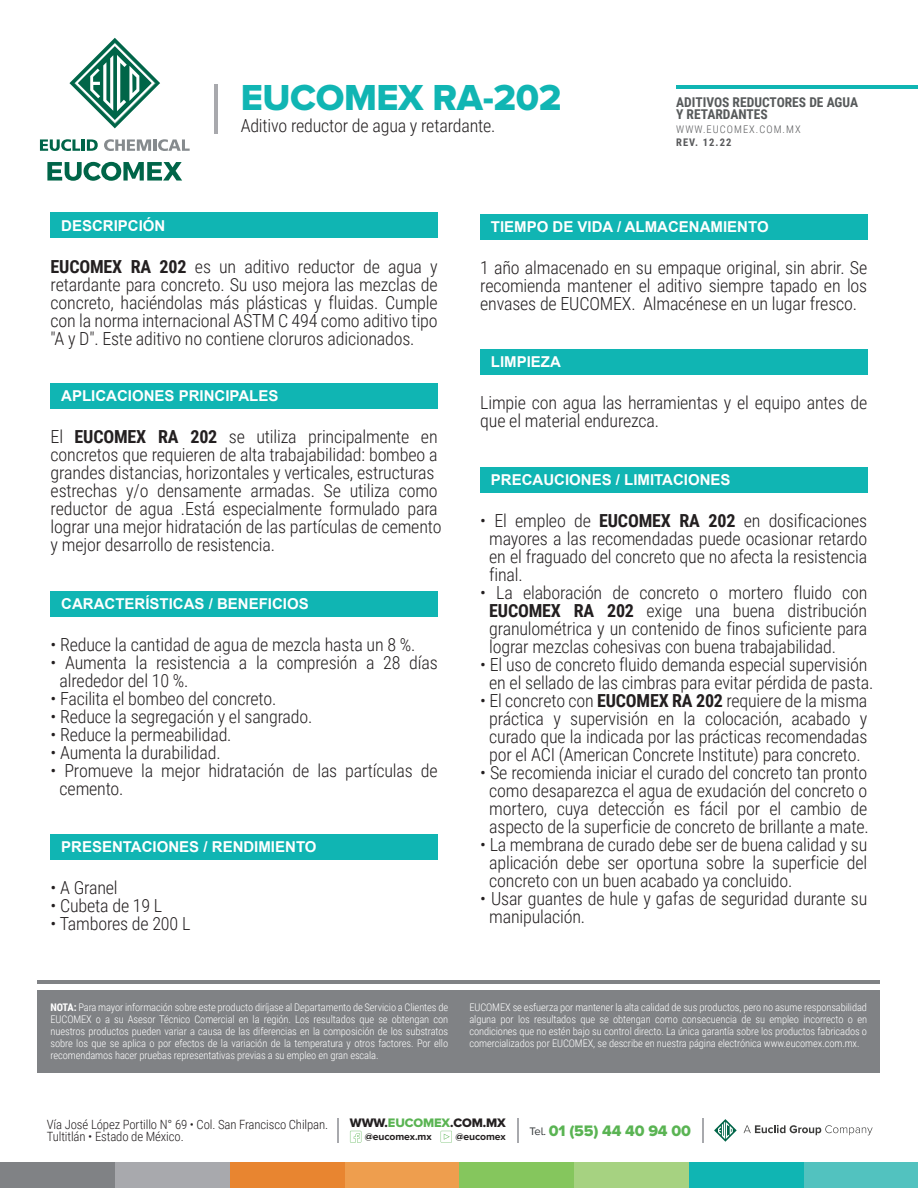
<style>
.page{position:relative;width:918px;height:1188px;background:#fff}
.page>*{position:absolute;margin:0;border:0;box-sizing:border-box;transform-origin:0 0}
.t1{font:37.5px "Proxima Nova A Extrabld";letter-spacing:-.01em;color:#10b5b3}
.t2{font:300 18px/18px "Roboto Condensed";letter-spacing:-.01em;color:#231f20;text-align:justify}
.t3{font:15.75px "Proxima Nova A Extrabld";letter-spacing:-.01em;color:#5ab453}
.t4{font:700 15px "Arial";color:#fff}
.t5{font:700 13.5px/12.8px "Roboto Condensed";color:#575a5b}
.t6{font:300 12.75px/12.8px "Roboto Condensed";letter-spacing:-.01em;color:#231f20}
.t7{font:12.75px "Proxima Nova A Extrabld";letter-spacing:-.01em;color:#231f20}
.t8{font:300 10.5px/12px "Roboto Condensed";letter-spacing:-.01em;color:#fff;text-align:justify}
.t9{font:300 10.5px "Roboto Condensed";letter-spacing:.1em;color:#57585a}
.t10{font:700 10.5px "Roboto Condensed";letter-spacing:.1em;color:#57585a}
.t11{font:700 10.35px "Proxima Nova A";letter-spacing:-.01em;color:#231f20}
.s1{font-weight:700}
.s2{color:#5ab453}
.s3{font-family:"Proxima Nova A";font-size:11.25px;color:#333739}
</style>
<div class="page">
<div style="left:804px;top:1162px;width:114px;height:26px;background:#52c2bf"></div>
<div style="left:689px;top:1162px;width:115px;height:26px;background:#10b5b3"></div>
<div style="left:574px;top:1162px;width:115px;height:26px;background:#a6d281"></div>
<div style="left:459px;top:1162px;width:115px;height:26px;background:#85c65d"></div>
<div style="left:345px;top:1162px;width:114px;height:26px;background:#ee9e4e"></div>
<div style="left:230px;top:1162px;width:115px;height:26px;background:#e88530"></div>
<div style="left:115px;top:1162px;width:115px;height:26px;background:#a8a9ad"></div>
<div style="left:0;top:1162px;width:115px;height:26px;background:#808285"></div>
<svg style="left:714px;top:1119px;width:23px;height:23px"></svg>
<svg style="left:744px;top:1125px;width:129px;height:10px"></svg>
<svg style="left:441px;top:1131px;width:11px;height:12px"></svg>
<svg style="left:350px;top:1131px;width:11px;height:12px"></svg>
<svg style="left:702px;top:1118px;width:1px;height:25px"></svg>
<svg style="left:517px;top:1118px;width:1px;height:25px"></svg>
<hr style="left:337px;top:1118px;width:2px;height:25px;background:#a8a9ad">
<hr style="left:676px;top:86px;width:242px;height:3px;background:#10b5b3">
<hr style="left:214px;top:84px;width:4px;height:50px;background:#a8a9ad">
<svg style="left:47px;top:162px;width:135px;height:19px"></svg>
<svg style="left:69px;top:38px;width:91px;height:90px"></svg>
<svg style="left:40px;top:139px;width:58px;height:12px"></svg>
<svg style="left:104px;top:139px;width:86px;height:12px"></svg>
<div style="left:51px;top:213px;width:387px;height:25px;background:#10b5b3"></div>
<div style="left:51px;top:834px;width:387px;height:25px;background:#10b5b3"></div>
<div style="left:480px;top:214px;width:387px;height:26px;background:#10b5b3"></div>
<div style="left:480px;top:349px;width:387px;height:26px;background:#10b5b3"></div>
<div style="left:480px;top:467px;width:387px;height:26px;background:#10b5b3"></div>
<div style="left:51px;top:383px;width:387px;height:26px;background:#10b5b3"></div>
<div style="left:51px;top:591px;width:387px;height:26px;background:#10b5b3"></div>
<div style="left:37px;top:990px;width:843px;height:82px;background:#808285"></div>
<hr style="left:37px;top:980px;width:843px;height:3px;background:#808285">
<h1 class="t1" style="left:241px;top:76px;width:323px">EUCOMEX RA-202</h1>
<p class="t2" style="left:241px;top:116px;width:256px">Aditivo reductor de agua y retardante.</p>
<p class="t5" style="left:676px;top:95px;width:183px">ADITIVOS REDUCTORES DE AGUA<br>Y RETARDANTES</p>
<p class="t9" style="left:676px;top:122px;width:126px">WWW.EUCOMEX.COM.MX</p>
<p class="t10" style="left:676px;top:135px;width:57px">REV. 12.22</p>
<p class="t4" style="left:61px;top:216px;width:106px">DESCRIPCIÓN</p>
<p class="t2" style="left:51px;top:257px;width:389px"><span class="s1">EUCOMEX RA 202</span> es un aditivo reductor de agua y retardante para concreto. Su uso mejora las mezclas de concreto, haciéndolas más plásticas y fluidas. Cumple con la norma internacional ASTM C 494 como aditivo tipo "A y D". Este aditivo no contiene cloruros adicionados.</p>
<p class="t4" style="left:61px;top:386px;width:219px">APLICACIONES PRINCIPALES</p>
<p class="t2" style="left:51px;top:427px;width:392px;text-align:left">El <span class="s1">EUCOMEX RA 202</span> se utiliza principalmente en concretos que requieren de alta trabajabilidad: bombeo a grandes distancias, horizontales y verticales, estructuras estrechas y/o densamente armadas. Se utiliza como reductor de agua .Está especialmente formulado para lograr una mejor hidratación de las partículas de cemento y mejor desarrollo de resistencia.</p>
<p class="t4" style="left:61px;top:594px;width:249px">CARACTERÍSTICAS / BENEFICIOS</p>
<p class="t2" style="left:51px;top:635px;width:366px">• Reduce la cantidad de agua de mezcla hasta un 8 %.</p>
<p class="t2" style="left:60px;top:653px;width:380px;text-indent:-9px">• Aumenta la resistencia a la compresión a 28 días alrededor del 10 %.</p>
<p class="t2" style="left:51px;top:689px;width:227px">• Facilita el bombeo del concreto.</p>
<p class="t2" style="left:51px;top:707px;width:263px">• Reduce la segregación y el sangrado.</p>
<p class="t2" style="left:51px;top:725px;width:183px">• Reduce la permeabilidad.</p>
<p class="t2" style="left:51px;top:743px;width:172px">• Aumenta la durabilidad.</p>
<p class="t2" style="left:60px;top:761px;width:380px;text-indent:-9px">• Promueve la mejor hidratación de las partículas de cemento.</p>
<p class="t4" style="left:61px;top:837px;width:257px">PRESENTACIONES / RENDIMIENTO</p>
<p class="t2" style="left:51px;top:878px;width:69px">• A Granel</p>
<p class="t2" style="left:51px;top:896px;width:113px">• Cubeta de 19 L</p>
<p class="t2" style="left:51px;top:914px;width:141px">• Tambores de 200 L</p>
<p class="t4" style="left:491px;top:217px;width:279px">TIEMPO DE VIDA / ALMACENAMIENTO</p>
<p class="t2" style="left:480px;top:258px;width:389px">1 año almacenado en su empaque original, sin abrir. Se recomienda mantener el aditivo siempre tapado en los envases de EUCOMEX. Almacénese en un lugar fresco.</p>
<p class="t4" style="left:491px;top:352px;width:72px">LIMPIEZA</p>
<p class="t2" style="left:480px;top:393px;width:389px">Limpie con agua las herramientas y el equipo antes de que el material endurezca.</p>
<p class="t4" style="left:491px;top:470px;width:241px">PRECAUCIONES / LIMITACIONES</p>
<p class="t2" style="left:489px;top:511px;width:380px;text-indent:-9px">• El empleo de <span class="s1">EUCOMEX RA 202</span> en dosificaciones mayores a las recomendadas puede ocasionar retardo en el fraguado del concreto que no afecta la resistencia final.</p>
<p class="t2" style="left:489px;top:583px;width:380px;text-indent:-9px">• La elaboración de concreto o mortero fluido con <span class="s1">EUCOMEX RA 202</span> exige una buena distribución granulométrica y un contenido de finos suficiente para lograr mezclas cohesivas con buena trabajabilidad.</p>
<p class="t2" style="left:480px;top:655px;width:395px;text-align:center">• El uso de concreto fluido demanda especial supervisión en el sellado de las cimbras para evitar pérdida de pasta.</p>
<p class="t2" style="left:480px;top:691px;width:389px;text-align:center">• El concreto con <span class="s1">EUCOMEX RA 202</span> requiere de la misma práctica y supervisión en la colocación, acabado y curado que la indicada por las prácticas recomendadas por el ACI (American Concrete Institute) para concreto.</p>
<p class="t2" style="left:480px;top:763px;width:390px;text-align:center">• Se recomienda iniciar el curado del concreto tan pronto como desaparezca el agua de exudación del concreto o mortero, cuya detección es fácil por el cambio de aspecto de la superficie de concreto de brillante a mate.</p>
<p class="t2" style="left:489px;top:835px;width:380px;text-indent:-9px">• La membrana de curado debe ser de buena calidad y su aplicación debe ser oportuna sobre la superficie del concreto con un buen acabado ya concluido.</p>
<p class="t2" style="left:489px;top:889px;width:380px;text-indent:-9px">• Usar guantes de hule y gafas de seguridad durante su manipulación.</p>
<p class="t8" style="left:51px;top:1001px;width:399px"><span class="s1">NOTA:</span> Para mayor información sobre este producto diríjase al Departamento de Servicio a Clientes de EUCOMEX o a su Asesor Técnico Comercial en la región. Los resultados que se obtengan con nuestros productos pueden variar a causa de las diferencias en la composición de los substratos sobre los que se aplica o por efectos de la variación de la temperatura y otros factores. Por ello recomendamos hacer pruebas representativas previas a su empleo en gran escala.</p>
<p class="t8" style="left:469px;top:1001px;width:399px">EUCOMEX se esfuerza por mantener la alta calidad de sus productos, pero no asume responsabilidad alguna por los resultados que se obtengan como consecuencia de su empleo incorrecto o en condiciones que no estén bajo su control directo. La única garantía sobre los productos fabricados o comercializados por EUCOMEX, se describe en nuestra página electrónica www.eucomex.com.mx.</p>
<p class="t7" style="left:350px;top:1115px;width:157px">WWW.<span class="s2">EUCOMEX</span>.COM.MX</p>
<p class="t11" style="left:365px;top:1131px;width:68px">@eucomex.mx</p>
<p class="t11" style="left:456px;top:1131px;width:52px">@eucomex</p>
<p class="t6" style="left:47px;top:1117px;width:283px">Vía José López Portillo N° 69 • Col. San Francisco Chilpan.<br>Tultitlán • Estado de México.</p>
<p class="t3" style="left:529px;top:1121px;width:163px"><span class="s3">Tel.</span> 01 (55) 44 40 94 00</p>
</div>
